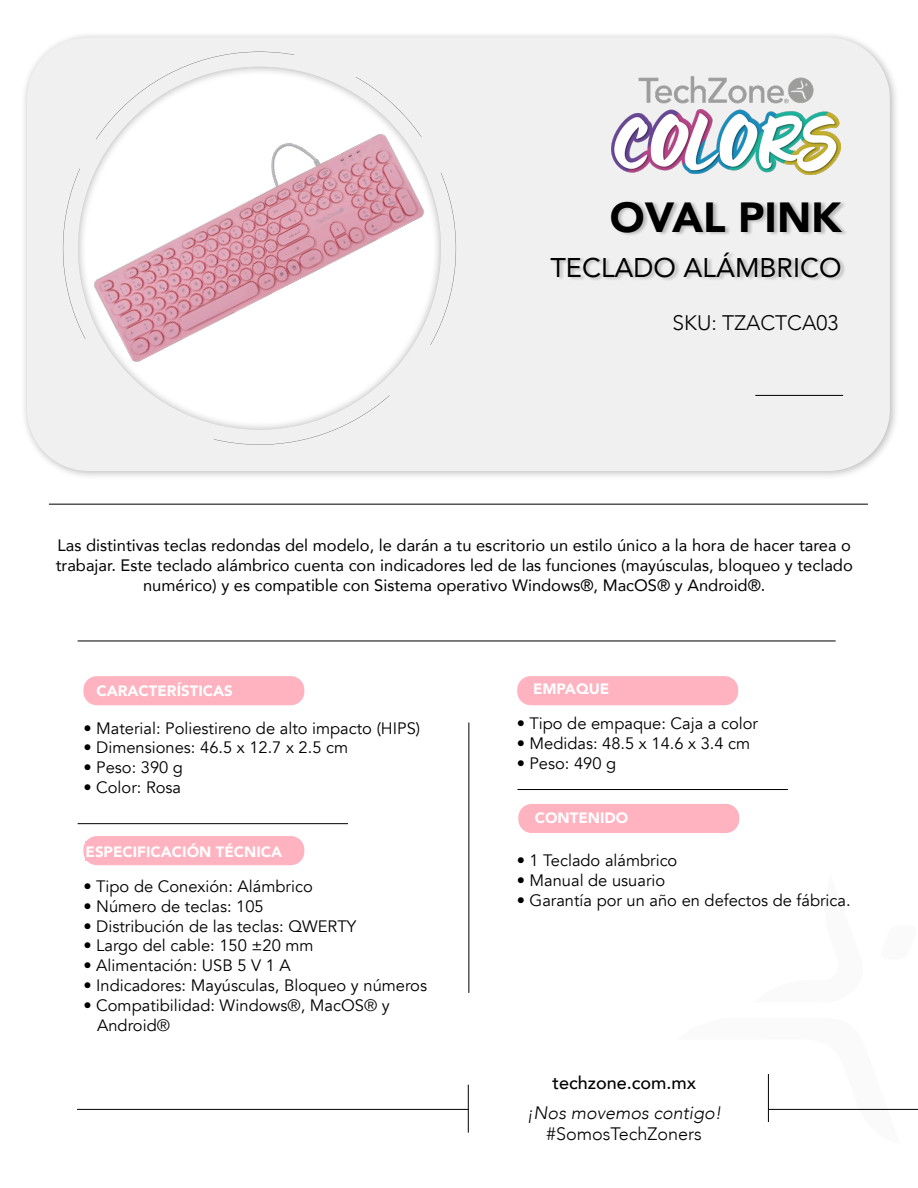
<style>
.page{position:relative;width:918px;height:1188px;background:#fff}
.page>*{position:absolute;margin:0;border:0;box-sizing:border-box;transform-origin:0 0}
.t1{font:900 42px "Avenir";color:#000}
.t2{font:27px "Avenir";color:#000}
.t3{font:300 21px "Avenir";color:#000}
.t4{font:italic 300 18px "Avenir";color:#000}
.t5{font:300 18px "Avenir";color:#000}
.t6{font:500 18px "Avenir";color:#000}
.t7{font:16.5px "Avenir";color:#000}
.t8{font:16.5px/19.8px "Avenir";color:#000;text-align:center}
.t9{font:900 15px "Avenir";color:#fff}
</style>
<div class="page">
<div style="left:20px;top:31px;width:879px;height:450px;background:#000;opacity:.28"></div>
<div style="left:27px;top:38px;width:863px;height:433px;background:#f0f0f0;border-radius:62px"></div>
<hr style="left:468px;top:1085px;width:1px;height:48px;background:#000">
<div style="left:551px;top:200px;width:297px;height:82px;background:#000;opacity:.23"></div>
<hr style="left:77px;top:1109px;width:391px;height:1px;background:#000">
<hr style="left:518px;top:789px;width:270px;height:1px;background:#000">
<hr style="left:78px;top:823px;width:270px;height:1px;background:#000">
<hr style="left:755px;top:395px;width:88px;height:1px;background:#000">
<hr style="left:49px;top:504px;width:819px;height:1px;background:#000">
<hr style="left:78px;top:641px;width:758px;height:1px;background:#000">
<div style="left:429px;top:171px;width:28px;height:176px;background:#000;opacity:.37"></div>
<hr style="left:469px;top:723px;width:1px;height:270px;background:#000">
<svg style="left:767px;top:1074px;width:151px;height:48px"></svg>
<div style="left:83px;top:836px;width:221px;height:29px;background:#ffb2bf;border-radius:14px"></div>
<div style="left:83px;top:676px;width:221px;height:29px;background:#ffb2bf;border-radius:14px"></div>
<div style="left:518px;top:804px;width:221px;height:29px;background:#ffb2bf;border-radius:14px"></div>
<div style="left:517px;top:676px;width:221px;height:29px;background:#ffb2bf;border-radius:14px"></div>
<img style="left:612px;top:77px;width:228px;height:98px">
<img style="left:63px;top:67px;width:375px;height:363px">
<p class="t1" style="left:610px;top:181px;width:233px">OVAL PINK</p>
<p class="t2" style="left:550px;top:246px;width:293px">TECLADO ALÁMBRICO</p>
<p class="t3" style="left:673px;top:310px;width:167px">SKU: TZACTCA03</p>
<p class="t8" style="left:56px;top:535px;width:799px">Las distintivas teclas redondas del modelo, le darán a tu escritorio un estilo único a la hora de hacer tarea o trabajar. Este teclado alámbrico cuenta con indicadores led de las funciones (mayúsculas, bloqueo y teclado numérico) y es compatible con Sistema operativo Windows®, MacOS® y Android®.</p>
<p class="t9" style="left:96px;top:678px;width:138px">CARACTERÍSTICAS</p>
<p class="t7" style="left:83px;top:718px;width:338px">• Material: Poliestireno de alto impacto (HIPS)</p>
<p class="t7" style="left:83px;top:738px;width:266px">• Dimensiones: 46.5 x 12.7 x 2.5 cm</p>
<p class="t7" style="left:83px;top:758px;width:101px">• Peso: 390 g</p>
<p class="t7" style="left:83px;top:778px;width:99px">• Color: Rosa</p>
<p class="t9" style="left:86px;top:838px;width:198px">ESPECIFICACIÓN TÉCNICA</p>
<p class="t7" style="left:83px;top:877px;width:231px">• Tipo de Conexión: Alámbrico</p>
<p class="t7" style="left:83px;top:896px;width:182px">• Número de teclas: 105</p>
<p class="t7" style="left:83px;top:916px;width:274px">• Distribución de las teclas: QWERTY</p>
<p class="t7" style="left:83px;top:936px;width:232px">• Largo del cable: 150 ±20 mm</p>
<p class="t7" style="left:83px;top:956px;width:209px">• Alimentación: USB 5 V 1 A</p>
<p class="t7" style="left:83px;top:976px;width:345px">• Indicadores: Mayúsculas, Bloqueo y números</p>
<p class="t7" style="left:83px;top:995px;width:308px">• Compatibilidad: Windows®, MacOS® y</p>
<p class="t7" style="left:97px;top:1015px;width:74px">Android®</p>
<p class="t9" style="left:533px;top:676px;width:78px">EMPAQUE</p>
<p class="t7" style="left:517px;top:714px;width:243px">• Tipo de empaque: Caja a color</p>
<p class="t7" style="left:517px;top:734px;width:235px">• Medidas: 48.5 x 14.6 x 3.4 cm</p>
<p class="t7" style="left:517px;top:754px;width:101px">• Peso: 490 g</p>
<p class="t9" style="left:535px;top:805px;width:95px">CONTENIDO</p>
<p class="t7" style="left:517px;top:851px;width:162px">• 1 Teclado alámbrico</p>
<p class="t7" style="left:517px;top:871px;width:150px">• Manual de usuario</p>
<p class="t7" style="left:517px;top:890px;width:336px">• Garantía por un año en defectos de fábrica.</p>
<p class="t6" style="left:552px;top:1068px;width:145px">techzone.com.mx</p>
<p class="t4" style="left:527px;top:1102px;width:196px">¡Nos movemos contigo!</p>
<p class="t5" style="left:547px;top:1123px;width:157px">#SomosTechZoners</p>
</div>
